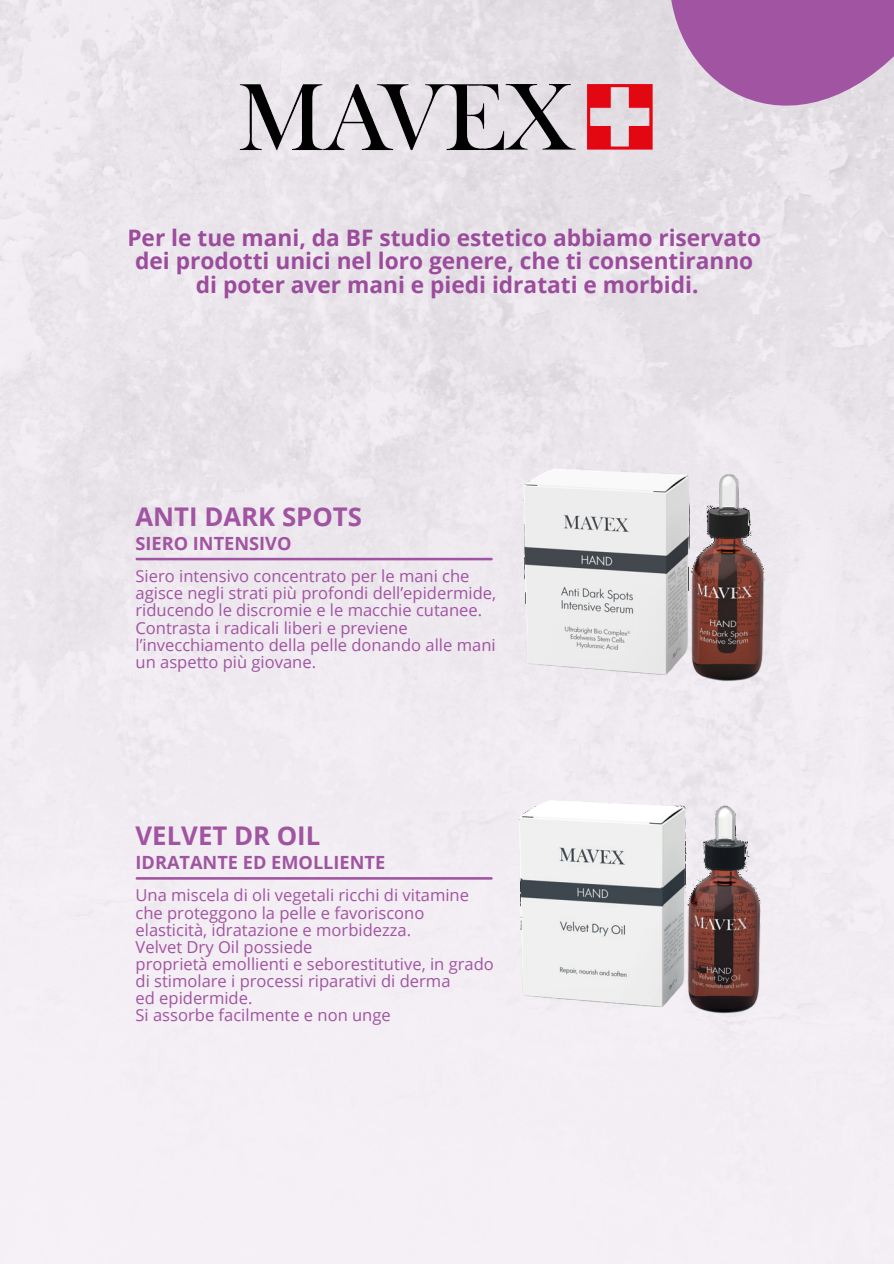
<style>
.page{position:relative;width:894px;height:1264px;background:#fff}
.page>*{position:absolute;margin:0;border:0;box-sizing:border-box;transform-origin:0 0}
.t1{font:700 25.8px "Open Sans";color:#a154a1}
.t2{font:700 22.65px "Open Sans";color:#9c4c9c}
.t3{font:700 18.15px "Open Sans";color:#a154a1}
.t4{font:16.5px/17.1px "Open Sans";color:#a154a1}
</style>
<div class="page">
<img style="left:0;top:0;width:893px;height:1263px">
<svg style="left:349px;top:0;width:544px;height:200px;fill:#e3dee4"></svg>
<hr style="left:137px;top:558px;width:354px;height:2px;background:#a154a1">
<img style="left:238px;top:71px;width:417px;height:95px">
<img style="left:415px;top:759px;width:421px;height:322px">
<img style="left:514px;top:419px;width:317px;height:330px">
<hr style="left:137px;top:877px;width:354px;height:2px;background:#a154a1">
<p class="t2" style="left:127px;top:222px;width:635px">Per le tue mani, da BF studio estetico abbiamo riservato</p>
<p class="t2" style="left:135px;top:245px;width:619px">dei prodotti unici nel loro genere, che ti consentiranno</p>
<p class="t2" style="left:196px;top:268px;width:504px">di poter aver mani e piedi idratati e morbidi.</p>
<p class="t1" style="left:135px;top:498px;width:228px">ANTI DARK SPOTS</p>
<p class="t3" style="left:135px;top:530px;width:157px">SIERO INTENSIVO</p>
<p class="t4" style="left:135px;top:567px;width:362px">Siero intensivo concentrato per le mani che agisce negli strati più profondi dell’epidermide,</p>
<p class="t4" style="left:135px;top:601px;width:361px">riducendo le discromie e le macchie cutanee.<br>Contrasta i radicali liberi e previene l’invecchiamento della pelle donando alle mani un aspetto più giovane.</p>
<p class="t1" style="left:135px;top:817px;width:186px">VELVET DR OIL</p>
<p class="t3" style="left:135px;top:849px;width:251px">IDRATANTE ED EMOLLIENTE</p>
<p class="t4" style="left:135px;top:886px;width:335px">Una miscela di oli vegetali ricchi di vitamine</p>
<p class="t4" style="left:135px;top:903px;width:290px">che proteggono la pelle e favoriscono</p>
<p class="t4" style="left:135px;top:920px;width:277px">elasticità, idratazione e morbidezza.</p>
<p class="t4" style="left:135px;top:937px;width:178px">Velvet Dry Oil possiede</p>
<p class="t4" style="left:135px;top:955px;width:360px">proprietà emollienti e seborestitutive, in grado</p>
<p class="t4" style="left:135px;top:972px;width:316px">di stimolare i processi riparativi di derma</p>
<p class="t4" style="left:135px;top:989px;width:118px">ed epidermide.</p>
<p class="t4" style="left:135px;top:1006px;width:257px">Si assorbe facilmente e non unge</p>
</div>
